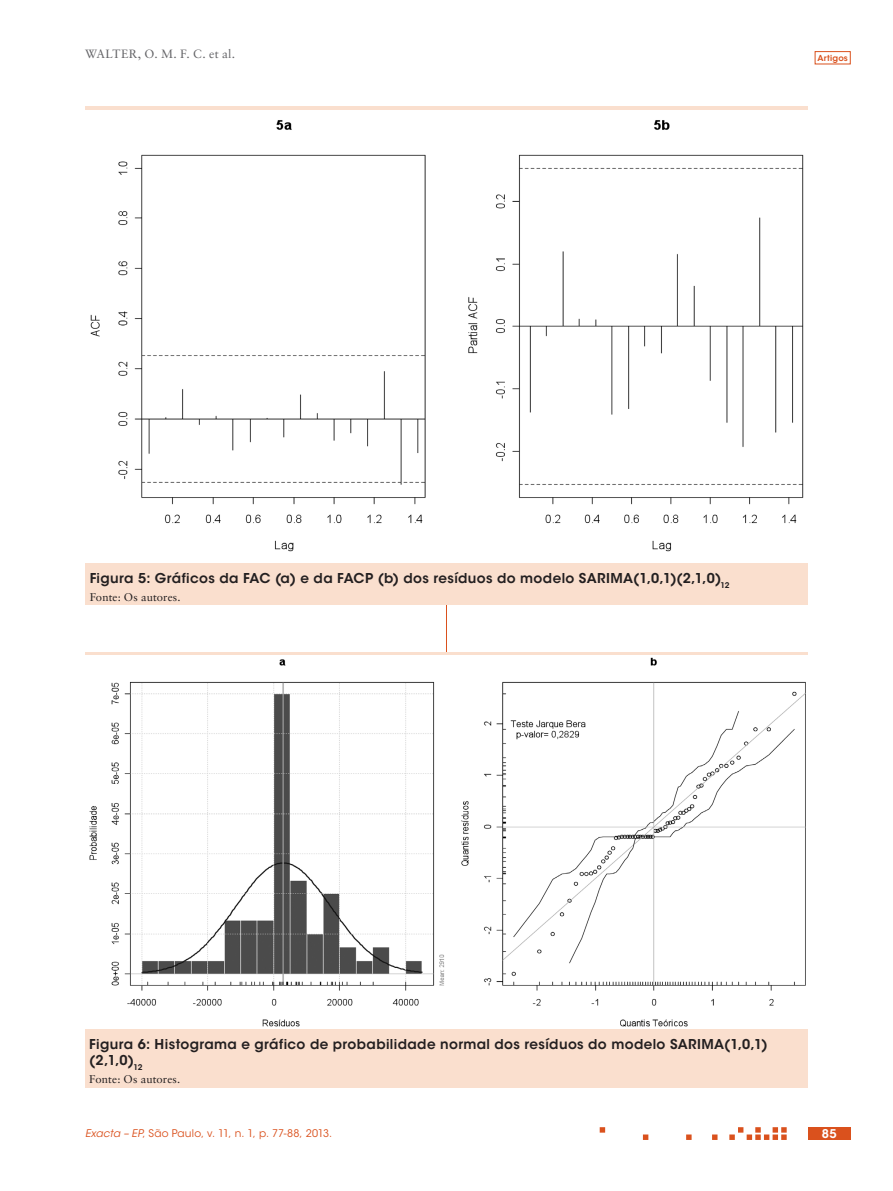
<style>
.page{position:relative;width:893px;height:1191px;background:#fff}
.page>*{position:absolute;margin:0;border:0;box-sizing:border-box;transform-origin:0 0}
.ex_Tabela_-_titulo{font:600 13.5px/16.2px "ITC Avant Garde Std";letter-spacing:.03em;color:#231f20}
.t1{font:12px "Sabon LT Std";letter-spacing:.025em;color:#636366}
.t2{font:600 12px "ITC Avant Garde Std";color:#fff}
.ex_Tabela_-_nota{font:11.25px "Sabon LT Std";letter-spacing:.01em;color:#231f20}
.t3{font:10.5px "ITC Avant Garde Std";letter-spacing:.02em;color:#da511d}
.t4{font:600 8.25px "ITC Avant Garde Std";letter-spacing:.025em;color:#da511d}
.s1{font-style:italic}
</style>
<div class="page">
<hr style="left:446px;top:106px;width:1px;height:978px;background:#da511d">
<svg style="left:600px;top:1127px;width:187px;height:13px"></svg>
<div style="left:815px;top:51px;width:35px;height:13px;border:1px solid #da511d"></div>
<div style="left:808px;top:1127px;width:42px;height:13px;background:#da511d"></div>
<div style="left:85px;top:106px;width:723px;height:499px;background:#fadfce"></div>
<div style="left:85px;top:111px;width:366px;height:451px;background:#fff"></div>
<img style="left:90px;top:120px;width:336px;height:432px">
<div style="left:451px;top:111px;width:357px;height:451px;background:#fff"></div>
<img style="left:468px;top:120px;width:336px;height:432px">
<div style="left:85px;top:651px;width:723px;height:436px;background:#fadfce"></div>
<img style="left:85px;top:656px;width:723px;height:372px">
<p class="t1" style="left:85px;top:46px;width:152px">WALTER, O. M. F. C. et al.</p>
<p class="t4" style="left:817px;top:53px;width:32px">Artigos</p>
<p class="ex_Tabela_-_titulo" style="left:90px;top:570px;width:641px">Figura 5: Gráficos da FAC (a) e da FACP (b) dos resíduos do modelo SARIMA(1,0,1)(2,1,0)<sub>12</sub></p>
<p class="ex_Tabela_-_nota" style="left:90px;top:590px;width:93px">Fonte: Os autores.</p>
<p class="ex_Tabela_-_titulo" style="left:89px;top:1036px;width:680px">Figura 6: Histograma e gráfico de probabilidade normal dos resíduos do modelo SARIMA(1,0,1) (2,1,0)<sub>12</sub></p>
<p class="ex_Tabela_-_nota" style="left:89px;top:1072px;width:93px">Fonte: Os autores.</p>
<p class="t3" style="left:85px;top:1127px;width:249px"><span class="s1">Exacta – EP</span>, São Paulo, v. 11, n. 1, p. 77-88, 2013.</p>
<p class="t2" style="left:822px;top:1126px;width:16px">85</p>
</div>
